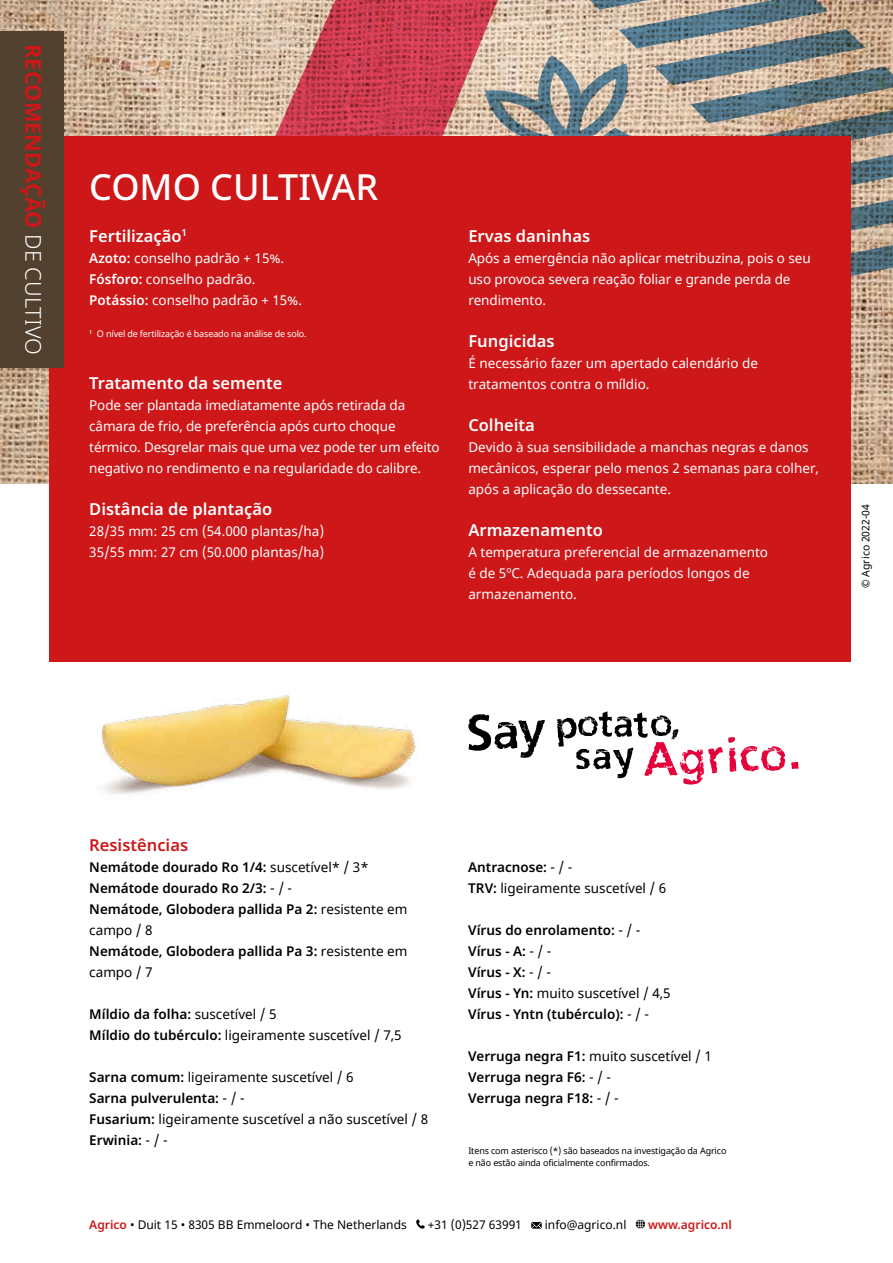
<style>
.page{position:relative;width:893px;height:1263px;background:#fff}
.page>*{position:absolute;margin:0;border:0;box-sizing:border-box;transform-origin:0 0}
.t1{font:500 36px "Noto Sans";color:#fff}
.t2{font:700 21.75px "Noto Sans";color:#cd1719}
.t3{font:600 16.5px "Noto Sans";color:#fff}
.t4{font:600 16.5px "Noto Sans";color:#cd1719}
.t5{font:13.5px/21px "Noto Sans";color:#fff}
.t6{font:600 13.5px/21px "Noto Sans";color:#000}
.t7{font:13.5px/21px "Noto Sans";color:#000}
.t8{font:12px "Noto Sans";color:#000}
.t9{font:600 12px "Noto Sans";color:#cd1719}
.t10{font:10.5px "Noto Sans";color:#000}
.t11{font:9px/11.2px "Noto Sans";letter-spacing:-.015em;color:#000}
.t12{font:9px "Noto Sans";letter-spacing:-.015em;color:#fff}
.s1{font-weight:300;color:#fff}
.s2{font-weight:600}
.s3{font-weight:400}
.s4{font-weight:600;color:#cd1719}
</style>
<div class="page">
<img style="left:0;top:0;width:893px;height:483px">
<svg style="left:581px;top:0;width:312px;height:299px;background:#98948b"></svg>
<svg style="left:562px;top:55px;width:130px;height:81px;background:#b1aaa0"></svg>
<svg style="left:154px;top:0;width:408px;height:136px;background:#cb8682"></svg>
<div style="left:49px;top:136px;width:801px;height:526px;background:#cd1719"></div>
<svg style="left:416px;top:1219px;width:9px;height:10px"></svg>
<svg style="left:531px;top:1222px;width:11px;height:7px"></svg>
<svg style="left:636px;top:1219px;width:9px;height:9px"></svg>
<div style="left:0;top:32px;width:64px;height:336px;background:#51412e"></div>
<svg style="left:791px;top:762px;width:8px;height:7px"></svg>
<svg style="left:468px;top:714px;width:77px;height:44px"></svg>
<svg style="left:557px;top:711px;width:228px;height:74px"></svg>
<img style="left:100px;top:695px;width:319px;height:99px">
<h2 class="t2" style="left:49px;top:44px;width:312px;rotate:90deg">RECOMENDAÇÃO <span class="s1">DE CULTIVO</span></h2>
<h1 class="t1" style="left:89px;top:161px;width:290px">COMO CULTIVAR</h1>
<p class="t3" style="left:89px;top:224px;width:99px">Fertilização<sup>1</sup></p>
<p class="t5" style="left:89px;top:248px;width:214px"><span class="s2">Azoto:</span> conselho padrão + 15%.<br><span class="s2">Fósforo:</span> conselho padrão.<br><span class="s2">Potássio:</span> conselho padrão + 15%.</p>
<p class="t12" style="left:89px;top:327px;width:219px"><sup>1</sup> O nível de fertilização é baseado na análise de solo.</p>
<p class="t3" style="left:89px;top:371px;width:195px">Tratamento da semente</p>
<p class="t5" style="left:89px;top:395px;width:352px">Pode ser plantada imediatamente após retirada da câmara de frio, de preferência após curto choque térmico. Desgrelar mais que uma vez pode ter um efeito negativo no rendimento e na regularidade do calibre.</p>
<p class="t3" style="left:89px;top:497px;width:185px">Distância de plantação</p>
<p class="t5" style="left:89px;top:521px;width:236px">28/35 mm: 25 cm (54.000 plantas/ha)<br>35/55 mm: 27 cm (50.000 plantas/ha)</p>
<p class="t3" style="left:468px;top:224px;width:123px">Ervas daninhas</p>
<p class="t5" style="left:468px;top:248px;width:344px">Após a emergência não aplicar metribuzina, pois o seu uso provoca severa reação foliar e grande perda de rendimento.</p>
<p class="t3" style="left:468px;top:329px;width:88px">Fungicidas</p>
<p class="t5" style="left:468px;top:353px;width:291px">É necessário fazer um apertado calendário de tratamentos contra o míldio.</p>
<p class="t3" style="left:468px;top:413px;width:68px">Colheita</p>
<p class="t5" style="left:468px;top:437px;width:352px">Devido à sua sensibilidade a manchas negras e danos mecânicos, esperar pelo menos 2 semanas para colher, após a aplicação do dessecante.</p>
<p class="t3" style="left:468px;top:518px;width:136px">Armazenamento</p>
<p class="t5" style="left:468px;top:542px;width:301px">A temperatura preferencial de armazenamento é de 5ºC. Adequada para períodos longos de armazenamento.</p>
<p class="t10" style="left:858px;top:588px;width:86px;rotate:-90deg">© Agrico 2022-04</p>
<p class="t4" style="left:89px;top:833px;width:100px">Resistências</p>
<p class="t6" style="left:89px;top:856px;width:320px">Nemátode dourado Ro 1/4: <span class="s3">suscetível* / 3*<br></span>Nemátode dourado Ro 2/3: <span class="s3">- / -<br></span>Nemátode, Globodera pallida Pa 2: <span class="s3">resistente em campo / 8<br></span>Nemátode, Globodera pallida Pa 3: <span class="s3">resistente em campo / 7</span></p>
<p class="t7" style="left:89px;top:1004px;width:314px"><span class="s2">Míldio da folha:</span> suscetível / 5<br><span class="s2">Míldio do tubérculo:</span> ligeiramente suscetível / 7,5</p>
<p class="t7" style="left:89px;top:1067px;width:340px"><span class="s2">Sarna comum:</span> ligeiramente suscetível / 6<br><span class="s2">Sarna pulverulenta:</span> - / -<br><span class="s2">Fusarium:</span> ligeiramente suscetível a não suscetível / 8<br><span class="s2">Erwinia:</span> - / -</p>
<p class="t7" style="left:468px;top:857px;width:200px"><span class="s2">Antracnose:</span> - / -<br><span class="s2">TRV:</span> ligeiramente suscetível / 6</p>
<p class="t6" style="left:468px;top:919px;width:204px">Vírus do enrolamento: <span class="s3">- / -<br></span>Vírus - A: <span class="s3">- / -<br></span>Vírus - X: <span class="s3">- / -<br></span>Vírus - Yn: <span class="s3">muito suscetível / 4,5<br></span>Vírus - Yntn (tubérculo): <span class="s3">- / -</span></p>
<p class="t6" style="left:468px;top:1046px;width:245px">Verruga negra F1: <span class="s3">muito suscetível / 1<br></span>Verruga negra F6: <span class="s3">- / -<br></span>Verruga negra F18: <span class="s3">- / -</span></p>
<p class="t11" style="left:468px;top:1146px;width:260px">Itens com asterisco (*) são baseados na investigação da Agrico e não estão ainda oficialmente confirmados.</p>
<p class="t8" style="left:89px;top:1216px;width:319px"><span class="s4">Agrico</span> • Duit 15 • 8305 BB Emmeloord • The Netherlands</p>
<p class="t8" style="left:428px;top:1216px;width:96px">+31 (0)527 63991</p>
<p class="t8" style="left:545px;top:1216px;width:83px">info@agrico.nl</p>
<p class="t9" style="left:648px;top:1216px;width:85px">www.agrico.nl</p>
</div>
